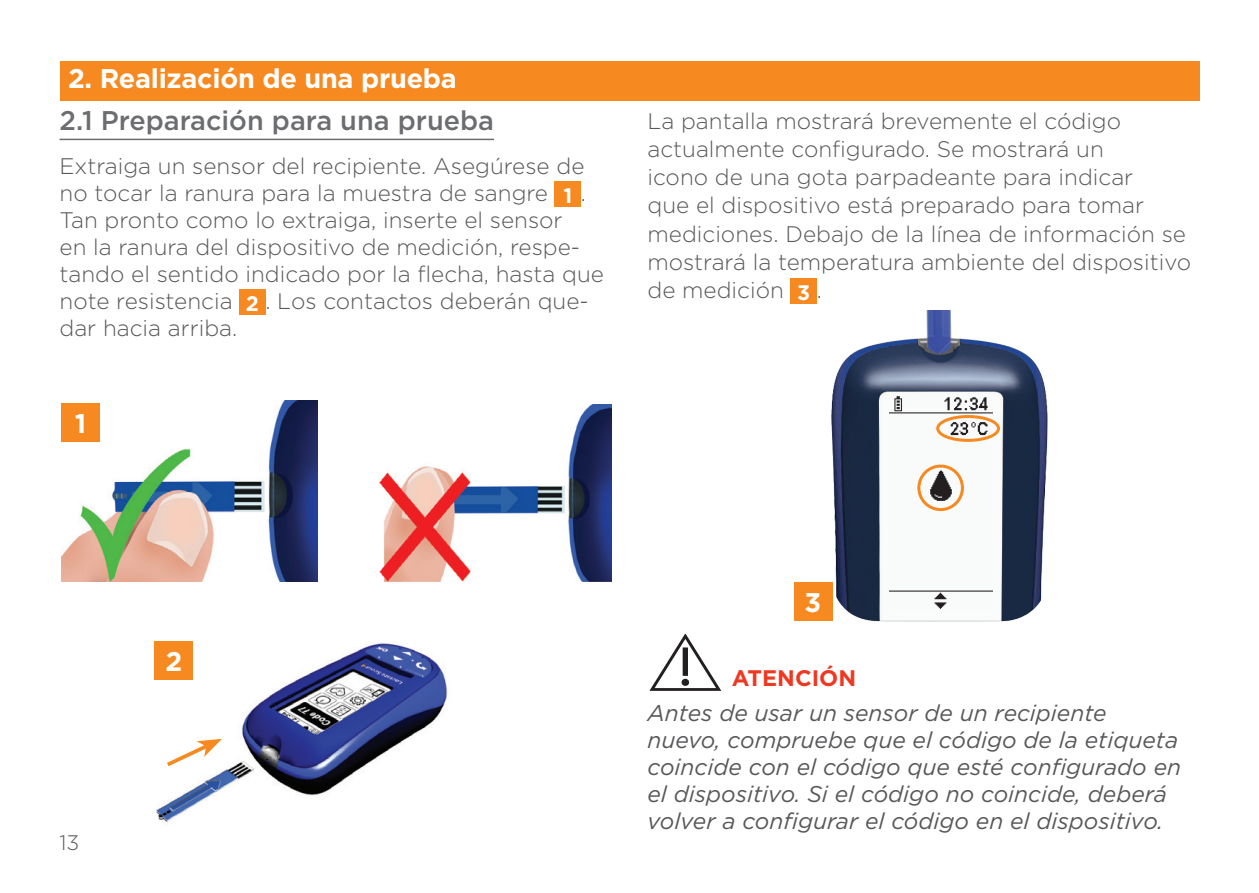
<style>
.page{position:relative;width:1259px;height:893px;background:#fff}
.page>*{position:absolute;margin:0;border:0;box-sizing:border-box;transform-origin:0 0}
.Section_header{font:500 27px "Gotham";color:#6c6d70}
.Body_Copy{font:700 27px "Gotham";letter-spacing:-.01em;color:#fff}
.Box_number{font:700 27px "Gotham";color:#fff}
.Body_text{font:italic 22.8px/27px "Gotham";color:#57585a}
.Body_text-2{font:300 22.5px/28.2px "Gotham";color:#57585a}
.Heading_1{font:700 22.5px "Gotham";color:#ef3822}
.t1{font:700 21px "Gotham";color:#fff}
.t2{font:300 21px "Gotham";color:#57585a}
.s1{font-weight:300;font-size:22.5px;color:#57585a}
.s2{font-weight:700;font-size:21px;color:#fff}
</style>
<div class="page">
<div style="left:60px;top:61px;width:1139px;height:39px;background:#f6891f"></div>
<hr style="left:60px;top:139px;width:434px;height:1px;background:#6c6d70">
<div style="left:555px;top:181px;width:26px;height:26px;background:#f6891f"></div>
<div style="left:239px;top:289px;width:26px;height:26px;background:#f6891f"></div>
<div style="left:793px;top:582px;width:39px;height:38px;background:#f6891f"></div>
<img style="left:807px;top:310px;width:241px;height:312px">
<img style="left:889px;top:394px;width:103px;height:215px">
<div style="left:917px;top:465px;width:47px;height:46px;border:3px solid #f6891f;border-radius:50%"></div>
<div style="left:936px;top:415px;width:64px;height:27px;border:3px solid #f6891f;border-radius:50%"></div>
<div style="left:790px;top:278px;width:26px;height:26px;background:#f6891f"></div>
<img style="left:649px;top:635px;width:73px;height:56px">
<img style="left:156px;top:642px;width:292px;height:180px">
<svg style="left:163px;top:739px;width:59px;height:30px"></svg>
<div style="left:154px;top:641px;width:39px;height:39px;background:#f6891f"></div>
<img style="left:379px;top:404px;width:232px;height:178px">
<img style="left:61px;top:400px;width:256px;height:182px">
<div style="left:61px;top:403px;width:39px;height:39px;background:#f6891f"></div>
<p class="Body_Copy" style="left:68px;top:61px;width:390px">2. Realización de una prueba</p>
<p class="Section_header" style="left:60px;top:103px;width:436px">2.1 Preparación para una prueba</p>
<p class="Body_text-2" style="left:60px;top:152px;width:526px;line-height:27px">Extraiga un sensor del recipiente. Asegúrese de no tocar la ranura para la muestra de sangre</p>
<p class="t1" style="left:563px;top:181px;width:24px">1 <span class="s1">.</span></p>
<p class="Body_text-2" style="left:60px;top:206px;width:546px;line-height:27px">Tan pronto como lo extraiga, inserte el sensor<br>en la ranura del dispositivo de medición, respe&shy;tando el sentido indicado por la flecha, hasta que note resistencia</p>
<p class="Body_text-2" style="left:246px;top:286px;width:344px"><span class="s2">2</span> . Los contactos deberán que-</p>
<p class="Body_text-2" style="left:60px;top:313px;width:179px">dar hacia arriba.</p>
<p class="Box_number" style="left:75px;top:406px;width:13px">1</p>
<p class="Body_text-2" style="left:647px;top:106px;width:545px">La pantalla mostrará brevemente el código actualmente configurado. Se mostrará un<br>icono de una gota parpadeante para indicar<br>que el dispositivo está preparado para tomar mediciones. Debajo de la línea de información se mostrará la temperatura ambiente del dispositivo de medición</p>
<p class="t1" style="left:797px;top:278px;width:26px">3 <span class="s1">.</span></p>
<p class="t2" style="left:60px;top:830px;width:21px">13</p>
<p class="Box_number" style="left:165px;top:644px;width:18px">2</p>
<p class="Box_number" style="left:804px;top:584px;width:18px">3</p>
<p class="Heading_1" style="left:732px;top:663px;width:126px">ATENCIÓN</p>
<p class="Body_text" style="left:647px;top:699px;width:535px">Antes de usar un sensor de un recipiente nuevo, compruebe que el código de la etiqueta coincide con el código que esté configurado en el dispositivo. Si el código no coincide, deberá volver a configurar el código en el dispositivo.</p>
</div>
